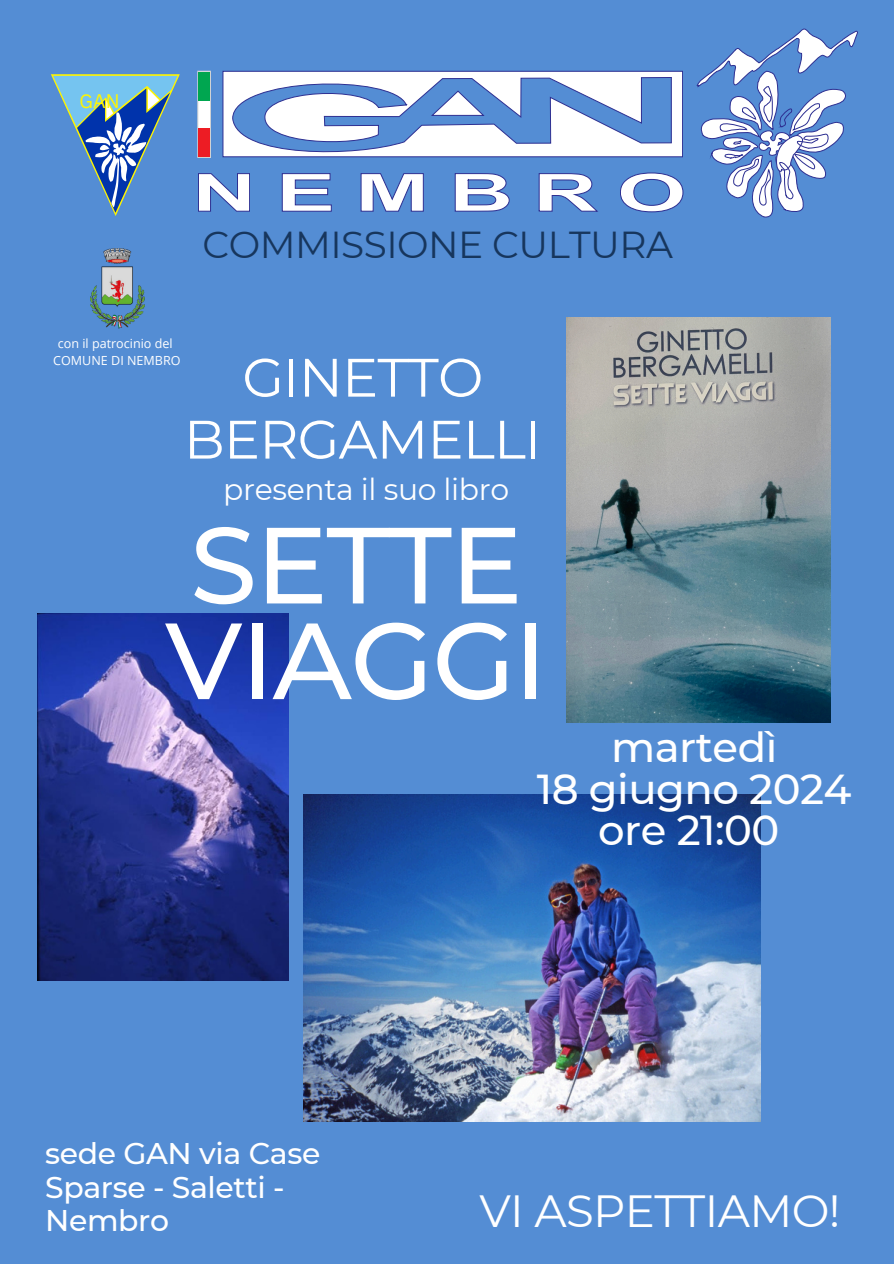
<style>
.page{position:relative;width:894px;height:1264px;background:#fff}
.page>*{position:absolute;margin:0;border:0;box-sizing:border-box;transform-origin:0 0}
.t1{font:500 108px/95.7px "Montserrat";letter-spacing:-.015em;color:#fff}
.t2{font:54px "Montserrat";letter-spacing:-.015em;color:#fff}
.t3{font:45px "Montserrat";letter-spacing:-.015em;color:#fff}
.t4{font:500 41.7px/41.7px "Montserrat";letter-spacing:-.01em;color:#fff;text-align:center}
.t5{font:37.5px "Montserrat";letter-spacing:-.015em;color:#17365d}
.t6{font:500 29.85px/33.8px "Montserrat";letter-spacing:-.01em;color:#fff}
.t7{font:29.85px "Montserrat";letter-spacing:-.01em;color:#fff}
.t8{font:19.5px "IBM Plex Sans";color:#fff500}
.t9{font:12.6px "Open Sans";color:#fff}
</style>
<div class="page">
<div style="left:0;top:0;width:893px;height:1263px;background:#548dd4"></div>
<svg style="left:696px;top:28px;width:161px;height:190px"></svg>
<svg style="left:222px;top:71px;width:460px;height:87px"></svg>
<svg style="left:198px;top:173px;width:52px;height:38px"></svg>
<svg style="left:282px;top:173px;width:49px;height:39px"></svg>
<svg style="left:360px;top:173px;width:63px;height:38px"></svg>
<svg style="left:454px;top:173px;width:55px;height:38px"></svg>
<svg style="left:538px;top:173px;width:60px;height:39px"></svg>
<svg style="left:620px;top:173px;width:63px;height:39px"></svg>
<div style="left:198px;top:71px;width:12px;height:86px;background:#fff"></div>
<div style="left:197px;top:71px;width:14px;height:87px;border:1px solid #d1d3d4"></div>
<div style="left:198px;top:72px;width:12px;height:28px;background:#00a650"></div>
<div style="left:198px;top:128px;width:12px;height:29px;background:#ed1c24"></div>
<svg style="left:51px;top:74px;width:129px;height:142px"></svg>
<img style="left:587px;top:317px;width:243px;height:374px">
<img style="left:303px;top:795px;width:457px;height:326px">
<img style="left:37px;top:613px;width:251px;height:367px">
<img style="left:348px;top:1121px;width:413px;height:1px">
<img style="left:303px;top:1034px;width:33px;height:88px">
<img style="left:123px;top:304px;width:464px;height:441px">
<img style="left:488px;top:691px;width:343px;height:170px">
<img style="left:90px;top:248px;width:54px;height:80px">
<p class="t8" style="left:80px;top:88px;width:42px">GAN</p>
<p class="t5" style="left:202px;top:222px;width:472px">COMMISSIONE CULTURA</p>
<p class="t9" style="left:58px;top:334px;width:116px">con il patrocinio del</p>
<p class="t9" style="left:53px;top:351px;width:129px">COMUNE DI NEMBRO</p>
<p class="t2" style="left:242px;top:344px;width:242px">GINETTO</p>
<h1 class="t2" style="left:184px;top:406px;width:359px">BERGAMELLI</h1>
<p class="t7" style="left:223px;top:471px;width:287px">presenta il suo libro</p>
<h4 class="t1" style="left:165px;top:517px;width:384px">SETTE<br>VIAGGI</h4>
<p class="t6" style="left:45px;top:1136px;width:277px">sede GAN via Case<br>Sparse - Saletti -<br>Nembro</p>
<p class="t4" style="left:536px;top:726px;width:316px">martedì<br>18 giugno 2024 ore 21:00</p>
<p class="t3" style="left:479px;top:1183px;width:362px">VI ASPETTIAMO!</p>
</div>
